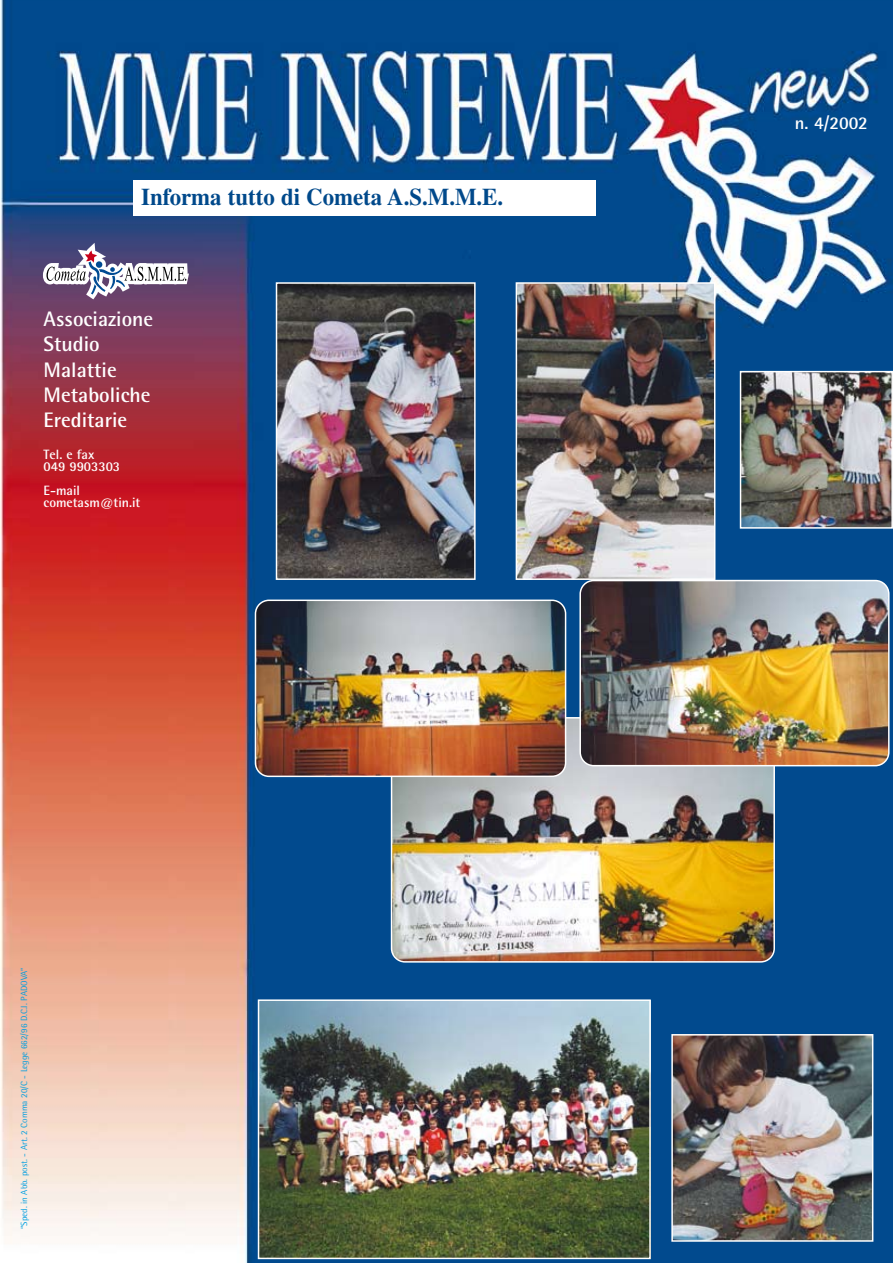
<style>
.page{position:relative;width:893px;height:1263px;background:#fff}
.page>*{position:absolute;margin:0;border:0;box-sizing:border-box;transform-origin:0 0}
.t1{font:700 24px "Times";color:#00498b;scale:.95 1}
.t2{font:700 21px/25.2px "Rotis Semi Sans";color:#fff}
.t3{font:700 18px "Rotis Semi Sans";color:#fff}
.t4{font:700 13.5px/12px "Rotis Semi Sans";color:#fff}
.t5{font:9px "Rotis Semi Sans";color:#009ee0}
</style>
<div class="page">
<img style="left:0;top:0;width:892px;height:1263px">
<svg style="left:43px;top:243px;width:146px;height:56px"></svg>
<div style="left:134px;top:180px;width:462px;height:36px;background:#fff"></div>
<img style="left:279px;top:285px;width:194px;height:292px">
<div style="left:276px;top:282px;width:200px;height:298px;border:2px solid #fff"></div>
<img style="left:519px;top:285px;width:193px;height:292px">
<div style="left:516px;top:282px;width:199px;height:298px;border:2px solid #fff"></div>
<img style="left:261px;top:1002px;width:387px;height:254px">
<div style="left:258px;top:999px;width:393px;height:260px;border:2px solid #fff"></div>
<img style="left:743px;top:374px;width:146px;height:152px">
<div style="left:740px;top:371px;width:152px;height:158px;border:2px solid #fff"></div>
<img style="left:391px;top:717px;width:384px;height:246px">
<img style="left:255px;top:599px;width:311px;height:178px">
<img style="left:579px;top:580px;width:310px;height:186px">
<img style="left:674px;top:1037px;width:196px;height:202px">
<div style="left:671px;top:1034px;width:202px;height:208px;border:2px solid #fff"></div>
<h1 class="t1" style="left:141px;top:183px;width:383px">Informa tutto di Cometa A.S.M.M.E.</h1>
<h2 class="t2" style="left:44px;top:306px;width:111px">Associazione<br>Studio<br>Malattie<br>Metaboliche<br>Ereditarie</h2>
<h3 class="t4" style="left:44px;top:448px;width:78px">Tel. e fax<br>049 9903303</h3>
<h3 class="t4" style="left:44px;top:484px;width:98px">E-mail cometasm@tin.it</h3>
<p class="t5" style="left:19px;top:1229px;width:263px;rotate:-90deg">“Sped. in Abb. post. - Art. 2 Comma 20/C - Legge 662/96 D.C.I. PADOVA”</p>
<h3 class="t3" style="left:795px;top:111px;width:74px">n. 4/2002</h3>
</div>
